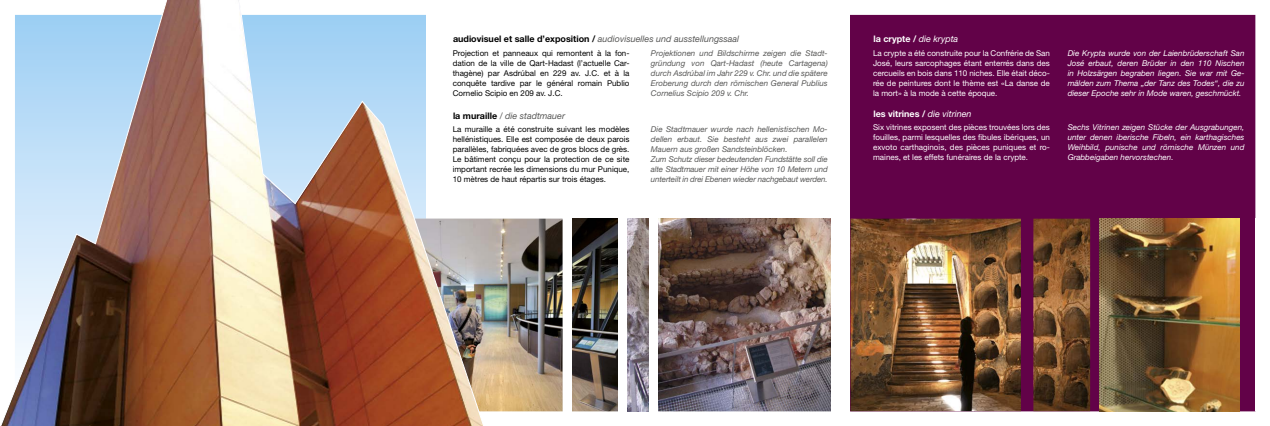
<style>
.page{position:relative;width:1270px;height:426px;background:#fff}
.page>*{position:absolute;margin:0;border:0;box-sizing:border-box;transform-origin:0 0}
.titulillo{font:italic 9px "Helvetica Neue LT Std";color:#585857}
.titulillo-2{font:700 9px "Helvetica Neue LT Std";color:#fff}
.Frances_corrido{font:8px/10px "Helvetica Neue LT Std";color:#000;text-align:justify}
.Aleman_corrido{font:italic 8px/10px "Helvetica Neue LT Std";color:#585857;text-align:justify}
.Frances_corrido-2{font:8px/10px "Helvetica Neue LT Std";color:#fff;text-align:justify}
.Aleman_corrido-2{font:italic 8px/10px "Helvetica Neue LT Std";color:#fff;text-align:justify}
.s1{font-weight:700;font-style:normal;color:#000}
.s2{font-weight:400;font-style:italic}
</style>
<div class="page">
<img style="left:488px;top:14px;width:768px;height:398px">
<img style="left:1px;top:0;width:487px;height:425px">
<img style="left:628px;top:218px;width:21px;height:193px">
<img style="left:1099px;top:218px;width:140px;height:192px">
<img style="left:850px;top:218px;width:240px;height:192px">
<p class="titulillo" style="left:453px;top:33px;width:288px"><span class="s1">audiovisuel et salle d’exposition /</span> audiovisuelles und ausstellungssaal</p>
<p class="titulillo-2" style="left:873px;top:33px;width:86px">la crypte / <span class="s2">die krypta</span></p>
<p class="Frances_corrido" style="left:453px;top:47px;width:178px">Projection et panneaux qui remontent à la fon&shy;dation de la ville de Qart-Hadast (l’actuelle Car&shy;thagène) par Asdrúbal en 229 av. J.C. et à la conquête tardive par le général romain Publio Cornelio Scipio en 209 av. J.C.</p>
<p class="Frances_corrido-2" style="left:873px;top:47px;width:178px">La crypte a été construite pour la Confrérie de San José, leurs sarcophages étant enterrés dans des cercueils en bois dans 110 niches. Elle était déco&shy;rée de peintures dont le thème est «La danse de la mort» à la mode à cette époque.</p>
<p class="Frances_corrido-2" style="left:873px;top:122px;width:178px">Six vitrines exposent des pièces trouvées lors des fouilles, parmi lesquelles des fibules ibériques, un exvoto carthaginois, des pièces puniques et ro&shy;maines, et les effets funéraires de la crypte.</p>
<p class="Aleman_corrido" style="left:651px;top:47px;width:178px">Projektionen und Bildschirme zeigen die Stadt&shy;gründung von Qart-Hadast (heute Cartagena) durch Asdrúbal im Jahr 229 v. Chr. und die spätere Eroberung durch den römischen General Publius Cornelius Scipio 209 v. Chr.</p>
<p class="Aleman_corrido-2" style="left:1068px;top:47px;width:178px">Die Krypta wurde von der Laienbrüderschaft San José erbaut, deren Brüder in den 110 Nischen in Holzsärgen begraben liegen. Sie war mit Ge&shy;mälden zum Thema „der Tanz des Todes“, die zu dieser Epoche sehr in Mode waren, geschmückt.</p>
<p class="Aleman_corrido-2" style="left:1068px;top:122px;width:178px">Sechs Vitrinen zeigen Stücke der Ausgrabungen, unter denen iberische Fibeln, ein karthagisches Weihbild, punische und römische Münzen und Grabbeigaben hervorstechen.</p>
<p class="titulillo" style="left:453px;top:110px;width:114px"><span class="s1">la muraille</span> / die stadtmauer</p>
<p class="titulillo-2" style="left:873px;top:108px;width:100px">les vitrines / <span class="s2">die vitrinen</span></p>
<p class="Frances_corrido" style="left:453px;top:124px;width:178px">La muraille a été construite suivant les modèles hellénistiques. Elle est composée de deux parois parallèles, fabriquées avec de gros blocs de grès.</p>
<p class="Frances_corrido" style="left:453px;top:154px;width:178px">Le bâtiment conçu pour la protection de ce site important recrée les dimensions du mur Punique, 10 mètres de haut répartis sur trois étages.</p>
<p class="Aleman_corrido" style="left:651px;top:124px;width:178px">Die Stadtmauer wurde nach hellenistischen Mo&shy;dellen erbaut. Sie besteht aus zwei parallelen Mauern aus großen Sandsteinblöcken.</p>
<p class="Aleman_corrido" style="left:651px;top:154px;width:178px">Zum Schutz dieser bedeutenden Fundstätte soll die alte Stadtmauer mit einer Höhe von 10 Metern und unterteilt in drei Ebenen wieder nachgebaut werden.</p>
</div>
